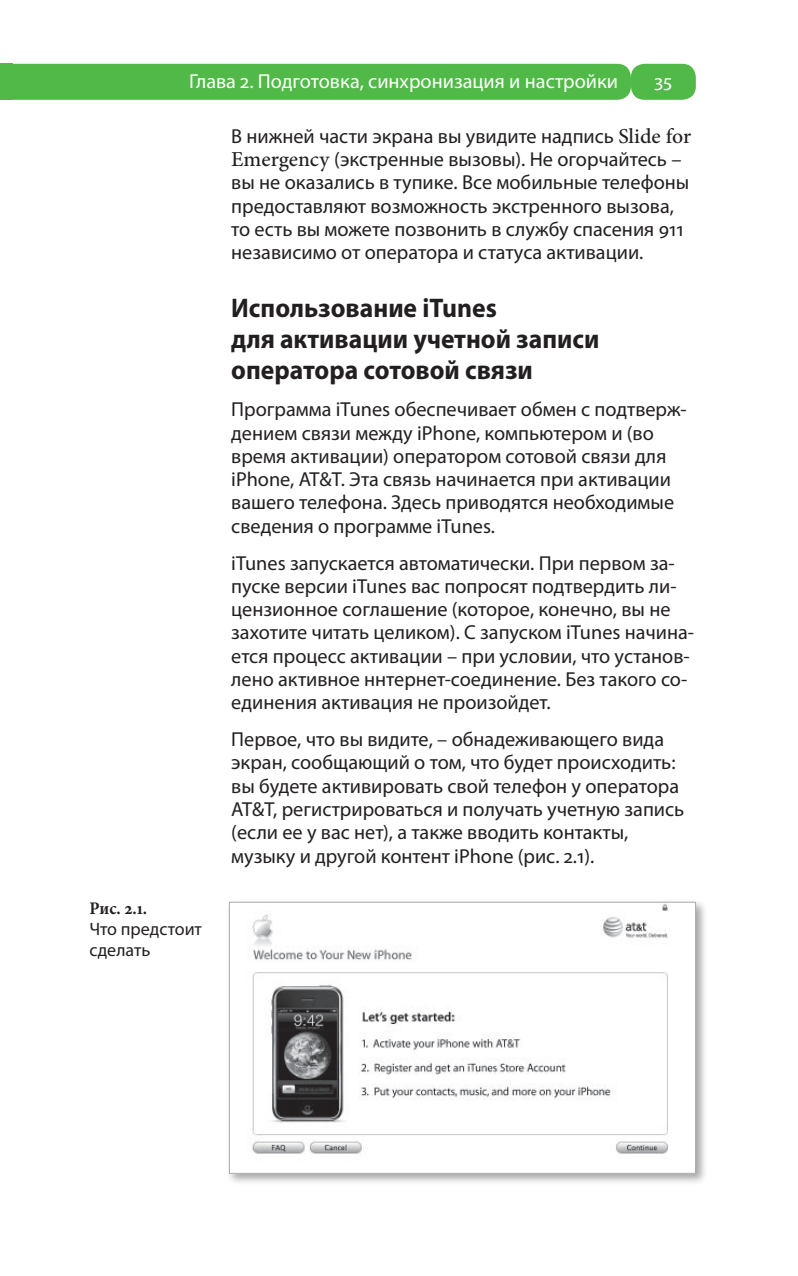
<style>
.page{position:relative;width:798px;height:1276px;background:#fff}
.page>*{position:absolute;margin:0;border:0;box-sizing:border-box;transform-origin:0 0}
.t1{font:700 27px/31.1px "Myriad Pro";color:#231f20;scale:.95 1}
.t2{font:20.25px/23.4px "Myriad Pro";color:#231f20}
.t3{font:20.25px "Myriad Pro";color:#fff}
.t4{font:18px/20.7px "Myriad Pro";color:#231f20}
.t5{font:700 17.78px "Minion Pro";color:#231f20;scale:.95 1}
.s1{font-family:"Minion Pro";font-weight:500;font-size:21.15px}
</style>
<div class="page">
<div style="left:0;top:64px;width:630px;height:36px;background:#51b948;border-radius:14px"></div>
<div style="left:630px;top:64px;width:65px;height:36px;background:#51b948;border-radius:14px"></div>
<div style="left:0;top:64px;width:13px;height:36px;background:#51b948"></div>
<div style="left:224px;top:897px;width:485px;height:289px;background:#231f20;opacity:.4"></div>
<img style="left:231px;top:904px;width:462px;height:267px">
<div style="left:229px;top:902px;width:466px;height:271px;border:1px solid #a8a9ad"></div>
<p class="t3" style="left:189px;top:69px;width:430px">Глава 2. Подготовка, синхронизация и настройки</p>
<p class="t3" style="left:654px;top:69px;width:19px">35</p>
<p class="t2" style="left:231px;top:124px;width:461px">В нижней части экрана вы увидите надпись <span class="s1">Slide for Emergency</span> (экстренные вызовы). Не огорчайтесь – вы не оказались в тупике. Все мобильные телефоны предоставляют возможность экстренного вызова, то есть вы можете позвонить в службу спасения 911 независимо от оператора и статуса активации.</p>
<h1 class="t1" style="left:231px;top:292px;width:389px">Использование iTunes<br>для активации учетной записи оператора сотовой связи</h1>
<p class="t2" style="left:231px;top:397px;width:457px">Программа iTunes обеспечивает обмен с подтверж&shy;дением связи между iPhone, компьютером и (во время активации) оператором сотовой связи для iPhone, AT&amp;T. Эта связь начинается при активации вашего телефона. Здесь приводятся необходимые сведения о программе iTunes.</p>
<p class="t2" style="left:231px;top:551px;width:464px">iTunes запускается автоматически. При первом за&shy;пуске версии iTunes вас попросят подтвердить ли&shy;цензионное соглашение (которое, конечно, вы не захотите читать целиком). С запуском iTunes начина&shy;ется процесс активации – при условии, что установ&shy;лено активное ннтернет-соединение. Без такого со&shy;единения активация не произойдет.</p>
<p class="t2" style="left:231px;top:727px;width:454px">Первое, что вы видите, – обнадеживающего вида экран, сообщающий о том, что будет происходить: вы будете активировать свой телефон у оператора AT&amp;T, регистрироваться и получать учетную запись (если ее у вас нет), а также вводить контакты, музыку и другой контент iPhone (рис. 2.1).</p>
<p class="t5" style="left:89px;top:896px;width:62px">Рис. 2.1.</p>
<p class="t4" style="left:89px;top:918px;width:114px">Что предстоит сделать</p>
</div>
